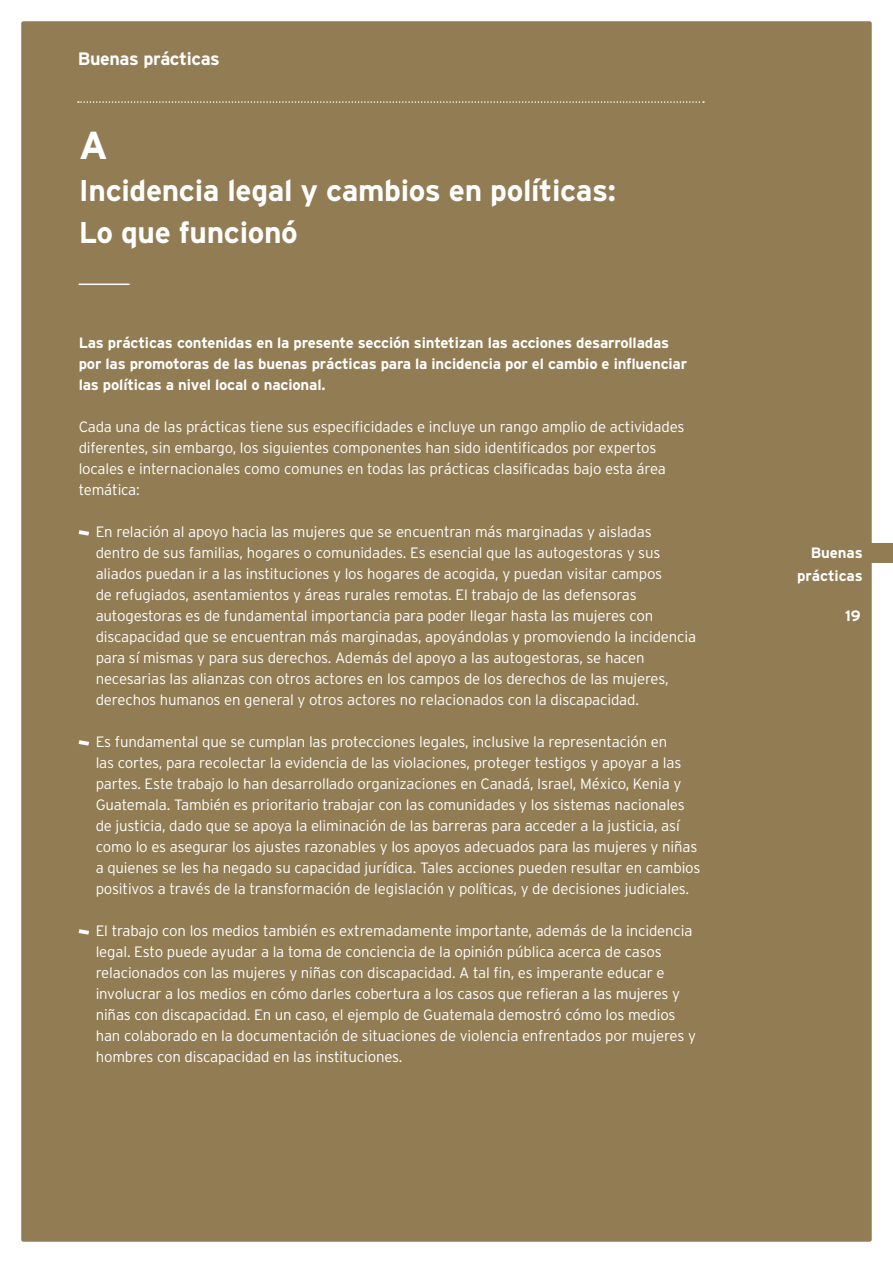
<style>
.page{position:relative;width:893px;height:1263px;background:#fff}
.page>*{position:absolute;margin:0;border:0;box-sizing:border-box;transform-origin:0 0}
.t1{font:700 39px "Interstate";color:#fff}
.t2{font:700 30px/42px "Interstate";letter-spacing:-.01em;color:#fff}
.t3{font:700 18px "Interstate";letter-spacing:-.02em;color:#fff}
.t4{font:300 15px/21px "Interstate";letter-spacing:-.01em;color:#fff}
.t5{font:700 15px/21px "Interstate";letter-spacing:-.01em;color:#fff}
.s1{color:#917c53}
</style>
<div class="page">
<div style="left:21px;top:21px;width:851px;height:1221px;background:#917c53;border-radius:2px"></div>
<svg style="left:78px;top:101px;width:626px;height:2px"></svg>
<div style="left:867px;top:543px;width:26px;height:20px;background:#917c53"></div>
<hr style="left:79px;top:284px;width:51px;height:1px;background:#fff">
<svg style="left:79px;top:530px;width:10px;height:6px"></svg>
<svg style="left:79px;top:740px;width:10px;height:6px"></svg>
<svg style="left:79px;top:929px;width:10px;height:6px"></svg>
<p class="t3" style="left:78px;top:48px;width:144px">Buenas prácticas</p>
<h1 class="t1" style="left:79px;top:122px;width:31px">A</h1>
<h2 class="t2" style="left:79px;top:169px;width:539px">Incidencia legal y cambios en políticas:<br>Lo que funcionó</h2>
<p class="t5" style="left:79px;top:332px;width:610px">Las prácticas contenidas en la presente sección sintetizan las acciones desarrolladas por las promotoras de las buenas prácticas para la incidencia por el cambio e influenciar las políticas a nivel local o nacional.</p>
<p class="t4" style="left:79px;top:416px;width:607px">Cada una de las prácticas tiene sus especificidades e incluye un rango amplio de actividades diferentes, sin embargo, los siguientes componentes han sido identificados por expertos locales e internacionales como comunes en todas las prácticas clasificadas bajo esta área temática:</p>
<p class="t4" style="left:96px;top:521px;width:602px">En relación al apoyo hacia las mujeres que se encuentran más marginadas y aisladas dentro de sus familias, hogares o comunidades. Es esencial que las autogestoras y sus aliados puedan ir a las instituciones y los hogares de acogida, y puedan visitar campos<br>de refugiados, asentamientos y áreas rurales remotas. El trabajo de las defensoras autogestoras es de fundamental importancia para poder llegar hasta las mujeres con discapacidad que se encuentran más marginadas, apoyándolas y promoviendo la incidencia para sí mismas y para sus derechos. Además del apoyo a las autogestoras, se hacen necesarias las alianzas con otros actores en los campos de los derechos de las mujeres, derechos humanos en general y otros actores no relacionados con la discapacidad.</p>
<p class="t4" style="left:96px;top:731px;width:606px">Es fundamental que se cumplan las protecciones legales, inclusive la representación en<br>las cortes, para recolectar la evidencia de las violaciones, proteger testigos y apoyar a las partes. Este trabajo lo han desarrollado organizaciones en Canadá, Israel, México, Kenia y Guatemala. También es prioritario trabajar con las comunidades y los sistemas nacionales de justicia, dado que se apoya la eliminación de las barreras para acceder a la justicia, así como lo es asegurar los ajustes razonables y los apoyos adecuados para las mujeres y niñas a quienes se les ha negado su capacidad jurídica. Tales acciones pueden resultar en cambios positivos a través de la transformación de legislación y políticas, y de decisiones judiciales.</p>
<p class="t4" style="left:96px;top:920px;width:602px">El trabajo con los medios también es extremadamente importante, además de la incidencia legal. Esto puede ayudar a la toma de conciencia de la opinión pública acerca de casos relacionados con las mujeres y niñas con discapacidad. A tal fin, es imperante educar e involucrar a los medios en cómo darles cobertura a los casos que refieran a las mujeres y niñas con discapacidad. En un caso, el ejemplo de Guatemala demostró cómo los medios han colaborado en la documentación de situaciones de violencia enfrentados por mujeres y hombres con discapacidad en las instituciones.</p>
<p class="t5" style="left:797px;top:541px;width:71px;line-height:22.5px;text-align:right">Buenas<span class="s1">. </span>prácticas<span class="s1">.</span></p>
<p class="t5" style="left:845px;top:605px;width:17px">19</p>
</div>
